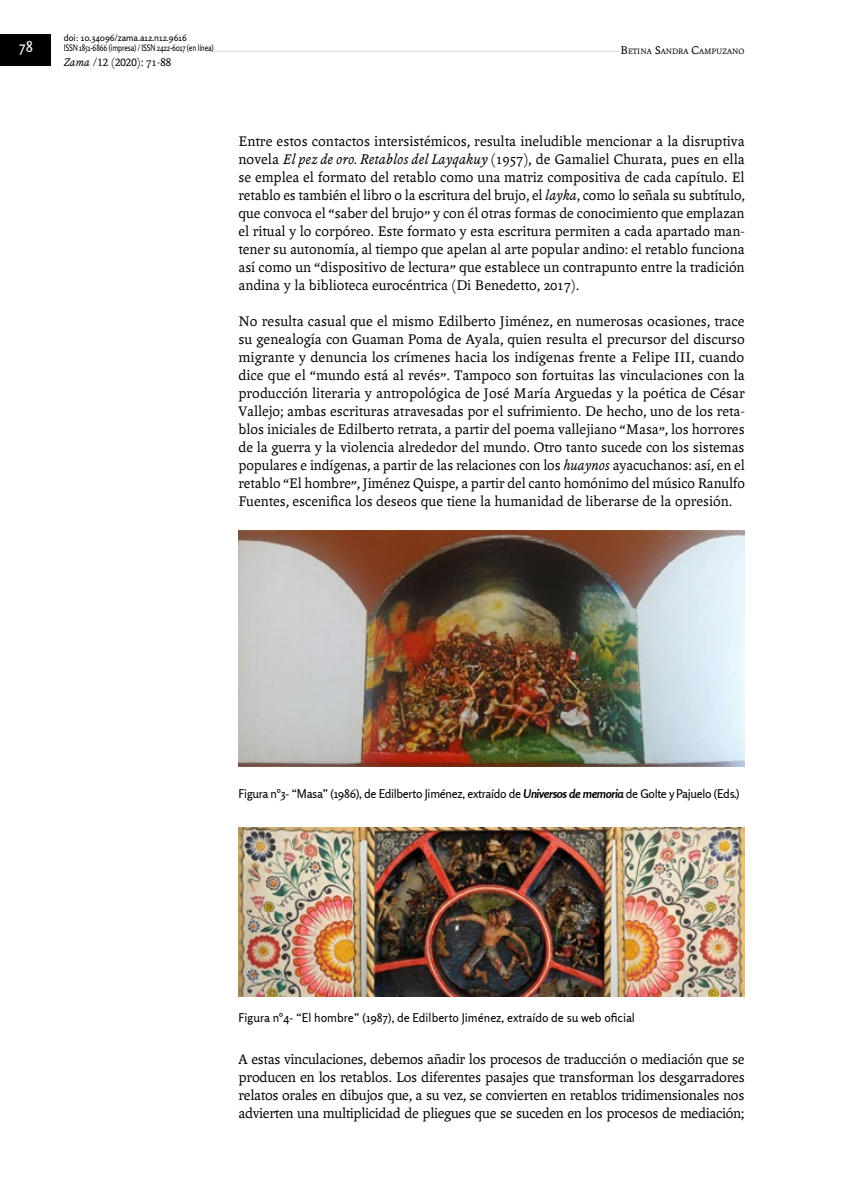
<style>
.page{position:relative;width:851px;height:1191px;background:#fff}
.page>*{position:absolute;margin:0;border:0;box-sizing:border-box;transform-origin:0 0}
.art-texto-central{font:15px/18px "Andralis ND Os F";color:#000;text-align:justify}
.t1{font:15px "Rosario";color:#fff}
.img-epigrafe-inferio{font:12px "Rosario";letter-spacing:-.025em;color:#000}
.img-epigrafe-inferio-2{font:12px "Rosario";color:#000}
.t2{font:12px "Andralis NDSC";color:#000}
.t3{font:9px/10.8px "Rosario";letter-spacing:-.02em;color:#000}
.t4{font:8.4px "Andralis ND Os F";color:#000}
.s1{font-family:"Andralis ND Os F";font-style:italic}
.s2{font-family:"Andralis ND Os F"}
.s3{font-size:12px}
.s4{font-style:italic}
.s5{font-weight:700;font-style:italic}
</style>
<div class="page">
<hr style="left:127px;top:51px;width:605px;height:1px;background:#dadada">
<div style="left:64px;top:41px;width:150px;height:15px;background:#fff"></div>
<div style="left:0;top:35px;width:50px;height:31px;background:#000"></div>
<div style="left:620px;top:44px;width:124px;height:15px;background:#fff"></div>
<img style="left:238px;top:530px;width:506px;height:236px">
<img style="left:238px;top:827px;width:506px;height:169px">
<p class="t3" style="left:64px;top:32px;width:151px">doi: 10.34096/zama.a12.n12.9616<br>ISSN 1851-6866 (impresa) / ISSN 2422-6017 (en línea)</p>
<p class="t2" style="left:64px;top:55px;width:109px"><span class="s1">Zama</span> /12 (2020): <span class="s2">71-88</span></p>
<p class="t1" style="left:19px;top:38px;width:21px">7878</p>
<p class="t4" style="left:620px;top:47px;width:126px"><span class="s3">B</span>ETINA <span class="s3">S</span>ANDRA <span class="s3">C</span>AMPUZANO</p>
<p class="art-texto-central" style="left:238px;top:132px;width:507px">Entre estos contactos intersistémicos, resulta ineludible mencionar a la disruptiva novela <span class="s4">El pez de oro. Retablos del Layqakuy</span> (1957), de Gamaliel Churata, pues en ella se emplea el formato del retablo como una matriz compositiva de cada capítulo. El retablo es también el libro o la escritura del brujo, el <span class="s4">layka</span>, como lo señala su subtítulo, que convoca el “saber del brujo” y con él otras formas de conocimiento que emplazan el ritual y lo corpóreo. Este formato y esta escritura permiten a cada apartado man&shy;tener su autonomía, al tiempo que apelan al arte popular andino: el retablo funciona así como un “dispositivo de lectura” que establece un contrapunto entre la tradición andina y la biblioteca eurocéntrica (Di Benedetto, 2017).</p>
<p class="art-texto-central" style="left:238px;top:312px;width:508px">No resulta casual que el mismo Edilberto Jiménez, en numerosas ocasiones, trace su genealogía con Guaman Poma de Ayala, quien resulta el precursor del discurso migrante y denuncia los crímenes hacia los indígenas frente a Felipe III, cuando dice que el “mundo está al revés”. Tampoco son fortuitas las vinculaciones con la producción literaria y antropológica de José María Arguedas y la poética de César Vallejo; ambas escrituras atravesadas por el sufrimiento. De hecho, uno de los reta&shy;blos iniciales de Edilberto retrata, a partir del poema vallejiano “Masa”, los horrores de la guerra y la violencia alrededor del mundo. Otro tanto sucede con los sistemas populares e indígenas, a partir de las relaciones con los <span class="s4">huaynos</span> ayacuchanos: así, en el retablo “El hombre”, Jiménez Quispe, a partir del canto homónimo del músico Ranulfo Fuentes, escenifica los deseos que tiene la humanidad de liberarse de la opresión.</p>
<p class="img-epigrafe-inferio" style="left:238px;top:786px;width:502px">Figura n°3- “Masa” (1986), de Edilberto Jiménez, extraído de <span class="s5">Universos de memoria</span> de Golte y Pajuelo (Eds.)</p>
<p class="img-epigrafe-inferio-2" style="left:238px;top:1010px;width:398px">Figura n°4- “El hombre” (1987), de Edilberto Jiménez, extraído de su web oficial</p>
<p class="art-texto-central" style="left:238px;top:1050px;width:508px">A estas vinculaciones, debemos añadir los procesos de traducción o mediación que se producen en los retablos. Los diferentes pasajes que transforman los desgarradores relatos orales en dibujos que, a su vez, se convierten en retablos tridimensionales nos advierten una multiplicidad de pliegues que se suceden en los procesos de mediación;</p>
</div>
